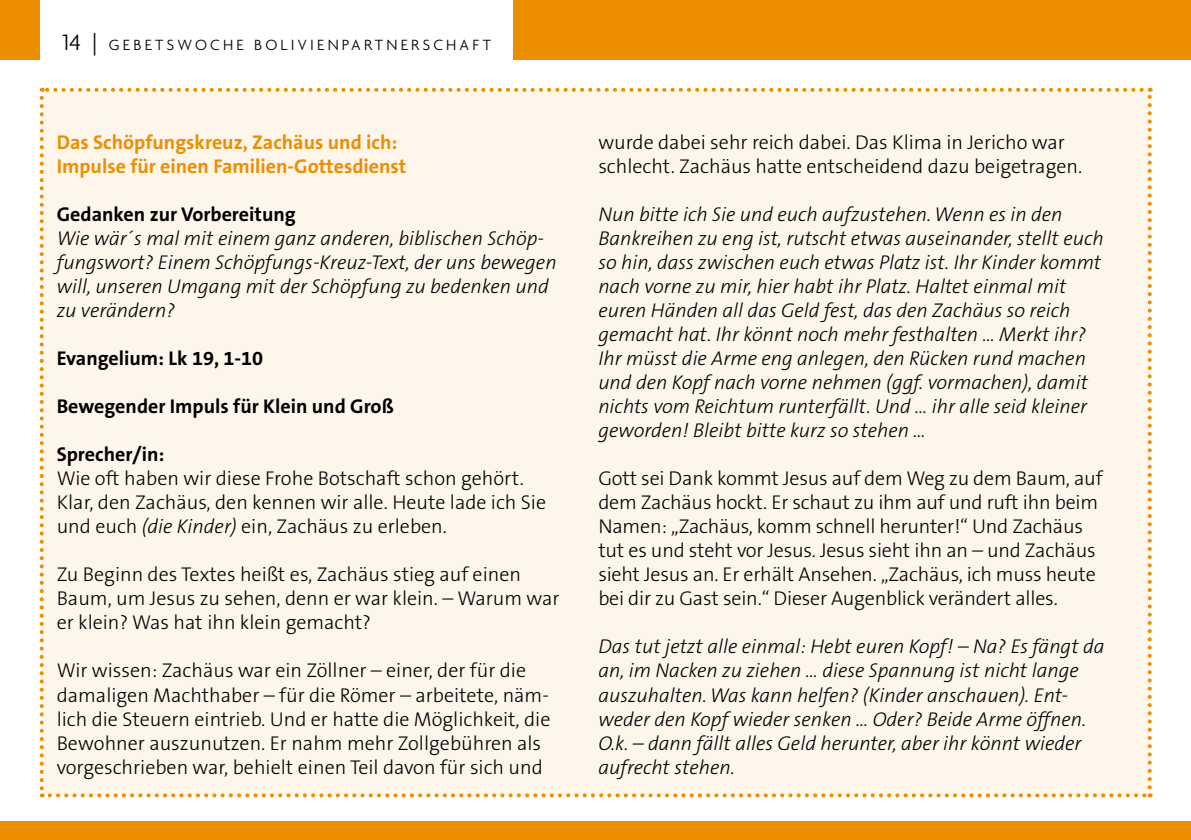
<style>
.page{position:relative;width:1191px;height:840px;background:#fff}
.page>*{position:absolute;margin:0;border:0;box-sizing:border-box;transform-origin:0 0}
.t1{font:italic 300 20px/24px "The Sans B3";color:#000}
.t2{font:300 20px/24px "The Sans B3";color:#000}
.t3{font:700 20px "The Sans B7";color:#000}
.t4{font:700 20px/24px "The Sans B7";color:#ec8e00}
.t5{font:300 16px "Agenda";letter-spacing:.2em;color:#000}
.s1{font-size:24px}
.s2{font-style:italic}
</style>
<div class="page">
<div style="left:42px;top:90px;width:1107px;height:705px;background:#fef5eb"></div>
<svg style="left:40px;top:98px;width:4px;height:699px"></svg>
<svg style="left:50px;top:793px;width:1100px;height:4px"></svg>
<svg style="left:1147px;top:88px;width:4px;height:699px"></svg>
<svg style="left:42px;top:88px;width:1099px;height:4px"></svg>
<div style="left:513px;top:0;width:678px;height:60px;background:#ec8e00"></div>
<div style="left:0;top:0;width:40px;height:60px;background:#ec8e00"></div>
<div style="left:0;top:821px;width:1191px;height:18px;background:#ec8e00"></div>
<p class="t5" style="left:62px;top:35px;width:430px"><span class="s1">14 |</span> GEBETSWOCHE BOLIVIENPARTNERSCHAFT</p>
<p class="t4" style="left:57px;top:131px;width:351px">Das Schöpfungskreuz, Zachäus und ich:<br>Impulse für einen Familien-Gottesdienst</p>
<p class="t3" style="left:57px;top:203px;width:240px">Gedanken zur Vorbereitung</p>
<p class="t1" style="left:57px;top:227px;width:501px">Wie wär´s mal mit einem ganz anderen, biblischen Schöp&shy;fungswort? Einem Schöpfungs-Kreuz-Text, der uns bewegen will, unseren Umgang mit der Schöpfung zu bedenken und zu verändern?</p>
<p class="t3" style="left:57px;top:347px;width:208px">Evangelium: Lk 19, 1-10</p>
<p class="t3" style="left:57px;top:395px;width:338px">Bewegender Impuls für Klein und Groß</p>
<p class="t3" style="left:57px;top:443px;width:109px">Sprecher/in:</p>
<p class="t2" style="left:57px;top:467px;width:491px">Wie oft haben wir diese Frohe Botschaft schon gehört.<br>Klar, den Zachäus, den kennen wir alle. Heute lade ich Sie und euch <span class="s2">(die Kinder)</span> ein, Zachäus zu erleben.</p>
<p class="t2" style="left:57px;top:563px;width:504px">Zu Beginn des Textes heißt es, Zachäus stieg auf einen<br>Baum, um Jesus zu sehen, denn er war klein. – Warum war er klein? Was hat ihn klein gemacht?</p>
<p class="t2" style="left:57px;top:659px;width:495px">Wir wissen: Zachäus war ein Zöllner – einer, der für die damaligen Machthaber – für die Römer – arbeitete, näm&shy;lich die Steuern eintrieb. Und er hatte die Möglichkeit, die Bewohner auszunutzen. Er nahm mehr Zollgebühren als vorgeschrieben war, behielt einen Teil davon für sich und</p>
<p class="t2" style="left:598px;top:131px;width:485px">wurde dabei sehr reich dabei. Das Klima in Jericho war schlecht. Zachäus hatte entscheidend dazu beigetragen.</p>
<p class="t1" style="left:598px;top:203px;width:507px">Nun bitte ich Sie und euch aufzustehen. Wenn es in den Bankreihen zu eng ist, rutscht etwas auseinander, stellt euch so hin, dass zwischen euch etwas Platz ist. Ihr Kinder kommt nach vorne zu mir, hier habt ihr Platz. Haltet einmal mit euren Händen all das Geld fest, das den Zachäus so reich gemacht hat. Ihr könnt noch mehr festhalten … Merkt ihr?<br>Ihr müsst die Arme eng anlegen, den Rücken rund machen und den Kopf nach vorne nehmen (ggf. vormachen), damit nichts vom Reichtum runterfällt. Und … ihr alle seid kleiner geworden! Bleibt bitte kurz so stehen …</p>
<p class="t2" style="left:598px;top:467px;width:506px">Gott sei Dank kommt Jesus auf dem Weg zu dem Baum, auf dem Zachäus hockt. Er schaut zu ihm auf und ruft ihn beim Namen: „Zachäus, komm schnell herunter!“ Und Zachäus tut es und steht vor Jesus. Jesus sieht ihn an – und Zachäus sieht Jesus an. Er erhält Ansehen. „Zachäus, ich muss heute bei dir zu Gast sein.“ Dieser Augenblick verändert alles.</p>
<p class="t1" style="left:598px;top:635px;width:508px">Das tut jetzt alle einmal: Hebt euren Kopf! – Na? Es fängt da an, im Nacken zu ziehen … diese Spannung ist nicht lange auszuhalten. Was kann helfen? (Kinder anschauen). Ent&shy;weder den Kopf wieder senken … Oder? Beide Arme öffnen.<br>O.k. – dann fällt alles Geld herunter, aber ihr könnt wieder aufrecht stehen.</p>
</div>
